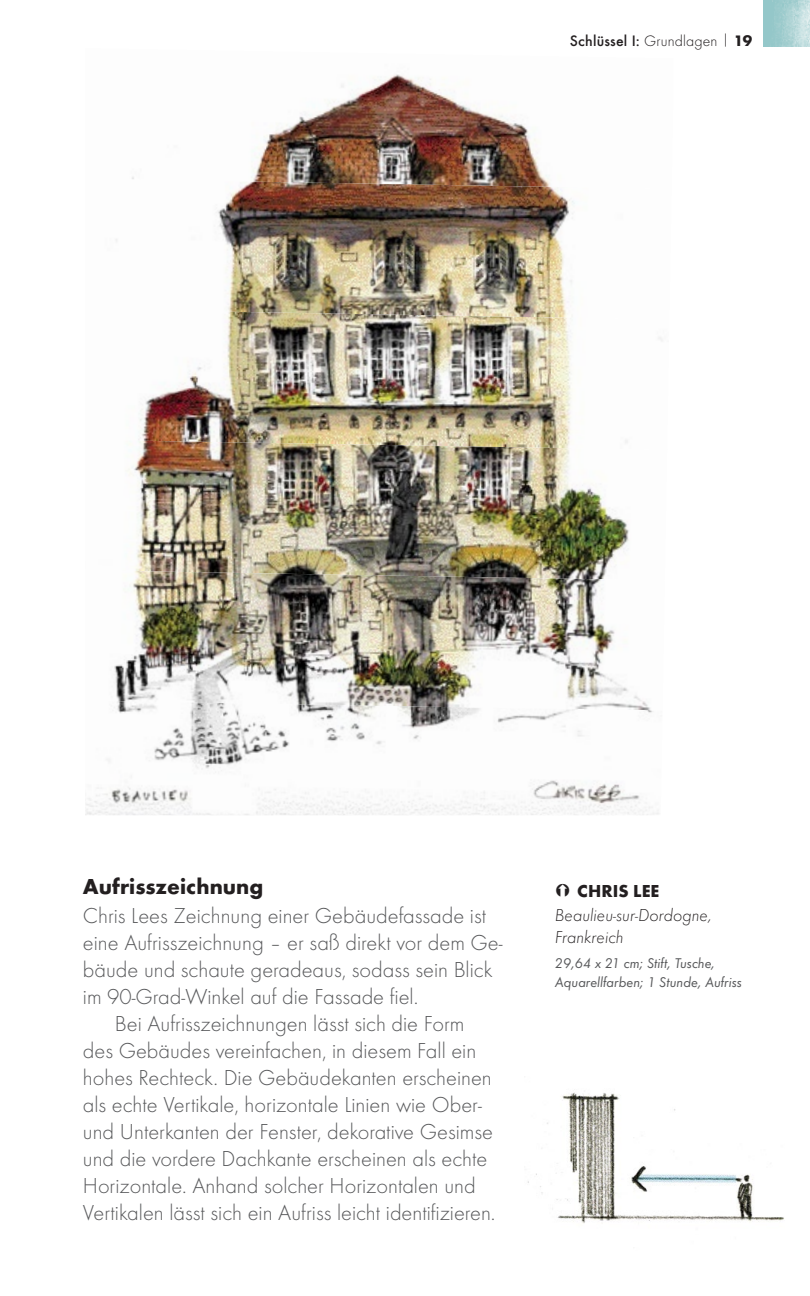
<style>
.page{position:relative;width:810px;height:1296px;background:#fff}
.page>*{position:absolute;margin:0;border:0;box-sizing:border-box;transform-origin:0 0}
.BODY_TEXT_Indent{font:300 22.5px/27px "Futura T";color:#57585a}
.BODY_TEXT{font:300 22.5px/27px "Futura T";color:#57585a}
.B_HEAD{font:700 22.5px "Futura T";color:#231f20}
.Caption_Txt_Italic{font:italic 300 18px/21.4px "Futura T";color:#231f20}
.t1{font:700 18px "Futura T";color:#231f20}
.RUNNING_HEAD{font:500 15.75px "Futura T";letter-spacing:.01em;color:#231f20}
.Caption_spec_Txt{font:italic 14.62px/19.1px "Futura T";color:#57585a}
.s1{font-weight:300}
.s2{font-weight:700}
</style>
<div class="page">
<img style="left:763px;top:0;width:47px;height:47px">
<img style="left:528px;top:1092px;width:256px;height:131px">
<img style="left:132px;top:74px;width:416px;height:105px">
<img style="left:116px;top:179px;width:459px;height:130px">
<img style="left:138px;top:309px;width:525px;height:131px">
<img style="left:127px;top:440px;width:502px;height:130px">
<img style="left:114px;top:570px;width:528px;height:131px">
<img style="left:85px;top:701px;width:574px;height:114px">
<p class="RUNNING_HEAD" style="left:570px;top:31px;width:184px">Schlüssel I: <span class="s1">Grundlagen |</span> <span class="s2">19</span></p>
<p class="B_HEAD" style="left:83px;top:873px;width:182px">Aufrisszeichnung</p>
<p class="BODY_TEXT" style="left:83px;top:902px;width:421px">Chris Lees Zeichnung einer Gebäudefassade ist eine Aufrisszeichnung – er saß direkt vor dem Ge&shy;bäude und schaute geradeaus, sodass sein Blick im 90-Grad-Winkel auf die Fassade fiel.</p>
<p class="BODY_TEXT_Indent" style="left:83px;top:1010px;width:414px;text-indent:32px">Bei Aufrisszeichnungen lässt sich die Form des Gebäudes vereinfachen, in diesem Fall ein hohes Rechteck. Die Gebäudekanten erscheinen als echte Vertikale, horizontale Linien wie Ober&shy;und Unterkanten der Fenster, dekorative Gesimse und die vordere Dachkante erscheinen als echte Horizontale. Anhand solcher Horizontalen und Vertikalen lässt sich ein Aufriss leicht identifizieren.</p>
<p class="t1" style="left:577px;top:880px;width:84px">CHRIS LEE</p>
<p class="Caption_Txt_Italic" style="left:555px;top:905px;width:158px">Beaulieu-sur-Dordogne,<br>Frankreich</p>
<p class="Caption_spec_Txt" style="left:555px;top:954px;width:189px">29,64 x 21 cm; Stift, Tusche,<br>Aquarellfarben; 1 Stunde, Aufriss</p>
</div>
